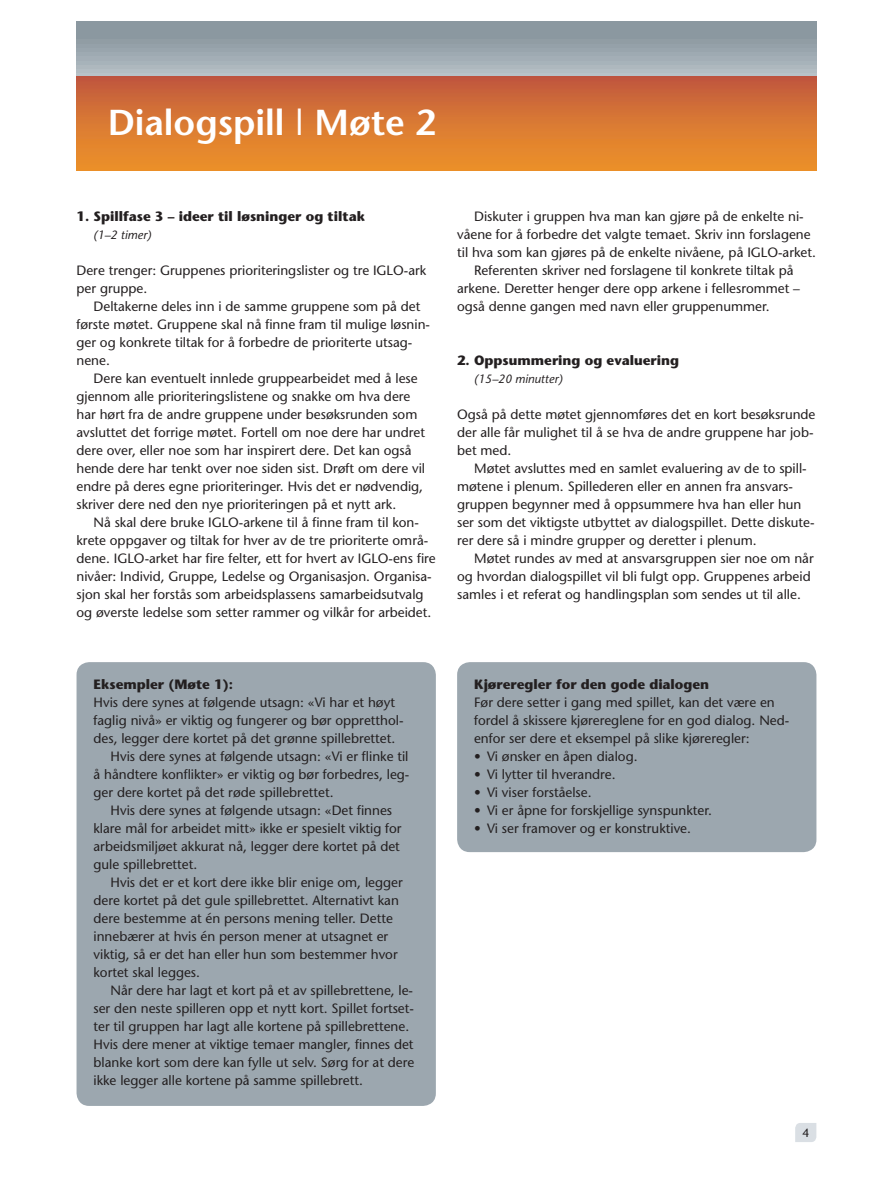
<style>
.page{position:relative;width:893px;height:1191px;background:#fff}
.page>*{position:absolute;margin:0;border:0;box-sizing:border-box;transform-origin:0 0}
.Undertittel{font:600 36px "Stone Sans";color:#fff}
.Normaltekst_m_innryk{font:13.5px/18px "Stone Sans";color:#231f20}
.Normaltekst{font:13.5px/18px "Stone Sans";color:#231f20}
.Liste_med_punkter{font:13.5px "Stone Sans";color:#231f20}
.Møte_med_nummerering{font:700 13.5px "Stone Sans";color:#231f20}
.Overskrift_uthevet{font:700 13.5px "Stone Sans";color:#231f20}
.Tidsangivelse{font:italic 12px "Stone Sans";color:#231f20}
.t1{font:12px "Stone Sans";color:#231f20}
</style>
<div class="page">
<svg style="left:77px;top:21px;width:739px;height:56px;background:#9ba5ac"></svg>
<div style="left:77px;top:77px;width:739px;height:93px;background:linear-gradient(to bottom,#c25a3e,#ef9428)"></div>
<svg style="left:795px;top:1123px;width:21px;height:19px"></svg>
<div style="left:77px;top:662px;width:359px;height:444px;background:#9ca7af;border-radius:13px"></div>
<div style="left:457px;top:662px;width:359px;height:190px;background:#9ca7af;border-radius:13px"></div>
<p class="Undertittel" style="left:108px;top:100px;width:371px">Fakta om kulturdialog</p>
<p class="Undertittel" style="left:108px;top:100px;width:329px">Dialogspill | Møte 2</p>
<p class="Møte_med_nummerering" style="left:77px;top:207px;width:290px">1. Spillfase 3 – ideer til løsninger og tiltak</p>
<p class="Tidsangivelse" style="left:94px;top:227px;width:59px">(1–2 timer)</p>
<p class="Normaltekst" style="left:77px;top:261px;width:351px">Dere trenger: Gruppenes prioriteringslister og tre IGLO-ark per gruppe.</p>
<p class="Normaltekst_m_innryk" style="left:77px;top:297px;width:355px;text-indent:17px">Deltakerne deles inn i de samme gruppene som på det første møtet. Gruppene skal nå finne fram til mulige løsnin&shy;ger og konkrete tiltak for å forbedre de prioriterte utsag&shy;nene.</p>
<p class="Normaltekst_m_innryk" style="left:77px;top:369px;width:350px;text-indent:17px">Dere kan eventuelt innlede gruppearbeidet med å lese gjennom alle prioriteringslistene og snakke om hva dere har hørt fra de andre gruppene under besøksrunden som avsluttet det forrige møtet. Fortell om noe dere har undret dere over, eller noe som har inspirert dere. Det kan også hende dere har tenkt over noe siden sist. Drøft om dere vil endre på deres egne prioriteringer. Hvis det er nødvendig, skriver dere ned den nye prioriteringen på et nytt ark.</p>
<p class="Normaltekst_m_innryk" style="left:77px;top:513px;width:361px;text-indent:17px">Nå skal dere bruke IGLO-arkene til å finne fram til kon&shy;krete oppgaver og tiltak for hver av de tre prioriterte områ&shy;dene. IGLO-arket har fire felter, ett for hvert av IGLO-ens fire nivåer: Individ, Gruppe, Ledelse og Organisasjon. Organisa&shy;sjon skal her forstås som arbeidsplassens samarbeidsutvalg og øverste ledelse som setter rammer og vilkår for arbeidet.</p>
<p class="Normaltekst_m_innryk" style="left:457px;top:207px;width:360px;text-align:center">Diskuter i gruppen hva man kan gjøre på de enkelte ni&shy;våene for å forbedre det valgte temaet. Skriv inn forslagene til hva som kan gjøres på de enkelte nivåene, på IGLO-arket.</p>
<p class="Normaltekst_m_innryk" style="left:457px;top:261px;width:344px;text-indent:17px">Referenten skriver ned forslagene til konkrete tiltak på arkene. Deretter henger dere opp arkene i fellesrommet – også denne gangen med navn eller gruppenummer.</p>
<p class="Møte_med_nummerering" style="left:457px;top:351px;width:223px">2. Oppsummering og evaluering</p>
<p class="Tidsangivelse" style="left:474px;top:371px;width:90px">(15–20 minutter)</p>
<p class="Normaltekst" style="left:457px;top:405px;width:360px">Også på dette møtet gjennomføres det en kort besøksrunde der alle får mulighet til å se hva de andre gruppene har job&shy;bet med.</p>
<p class="Normaltekst_m_innryk" style="left:457px;top:459px;width:359px;text-indent:17px">Møtet avsluttes med en samlet evaluering av de to spill&shy;møtene i plenum. Spillederen eller en annen fra ansvars&shy;gruppen begynner med å oppsummere hva han eller hun ser som det viktigste utbyttet av dialogspillet. Dette diskute&shy;rer dere så i mindre grupper og deretter i plenum.</p>
<p class="Normaltekst_m_innryk" style="left:457px;top:549px;width:358px;text-indent:17px">Møtet rundes av med at ansvarsgruppen sier noe om når og hvordan dialogspillet vil bli fulgt opp. Gruppenes arbeid samles i et referat og handlingsplan som sendes ut til alle.</p>
<p class="Overskrift_uthevet" style="left:94px;top:675px;width:141px">Eksempler (Møte 1):</p>
<p class="Normaltekst" style="left:94px;top:693px;width:311px">Hvis dere synes at følgende utsagn: «Vi har et høyt faglig nivå» er viktig og fungerer og bør oppretthol&shy;des, legger dere kortet på det grønne spillebrettet.</p>
<p class="Normaltekst" style="left:94px;top:747px;width:317px;text-align:justify;text-indent:17px">Hvis dere synes at følgende utsagn: «Vi er flinke til å håndtere konflikter» er viktig og bør forbedres, leg&shy;ger dere kortet på det røde spillebrettet.</p>
<p class="Normaltekst" style="left:94px;top:801px;width:310px;text-indent:17px">Hvis dere synes at følgende utsagn: «Det finnes klare mål for arbeidet mitt» ikke er spesielt viktig for arbeidsmiljøet akkurat nå, legger dere kortet på det gule spillebrettet.</p>
<p class="Normaltekst" style="left:94px;top:873px;width:311px;text-indent:17px">Hvis det er et kort dere ikke blir enige om, legger dere kortet på det gule spillebrettet. Alternativt kan dere bestemme at én persons mening teller. Dette innebærer at hvis én person mener at utsagnet er viktig, så er det han eller hun som bestemmer hvor kortet skal legges.</p>
<p class="Normaltekst" style="left:94px;top:981px;width:322px;text-indent:17px">Når dere har lagt et kort på et av spillebrettene, le&shy;ser den neste spilleren opp et nytt kort. Spillet fortset&shy;ter til gruppen har lagt alle kortene på spillebrettene.<br>Hvis dere mener at viktige temaer mangler, finnes det blanke kort som dere kan fylle ut selv. Sørg for at dere ikke legger alle kortene på samme spillebrett.</p>
<p class="Overskrift_uthevet" style="left:474px;top:675px;width:237px">Kjøreregler for den gode dialogen</p>
<p class="Normaltekst" style="left:474px;top:693px;width:317px">Før dere setter i gang med spillet, kan det være en fordel å skissere kjørereglene for en god dialog. Ned&shy;enfor ser dere et eksempel på slike kjøreregler:</p>
<p class="Liste_med_punkter" style="left:474px;top:748px;width:165px">• Vi ønsker en åpen dialog.</p>
<p class="Liste_med_punkter" style="left:474px;top:766px;width:143px">• Vi lytter til hverandre.</p>
<p class="Liste_med_punkter" style="left:474px;top:784px;width:119px">• Vi viser forståelse.</p>
<p class="Liste_med_punkter" style="left:474px;top:802px;width:239px">• Vi er åpne for forskjellige synspunkter.</p>
<p class="Liste_med_punkter" style="left:474px;top:820px;width:218px">• Vi ser framover og er konstruktive.</p>
<p class="t1" style="left:802px;top:1125px;width:8px">4</p>
</div>
